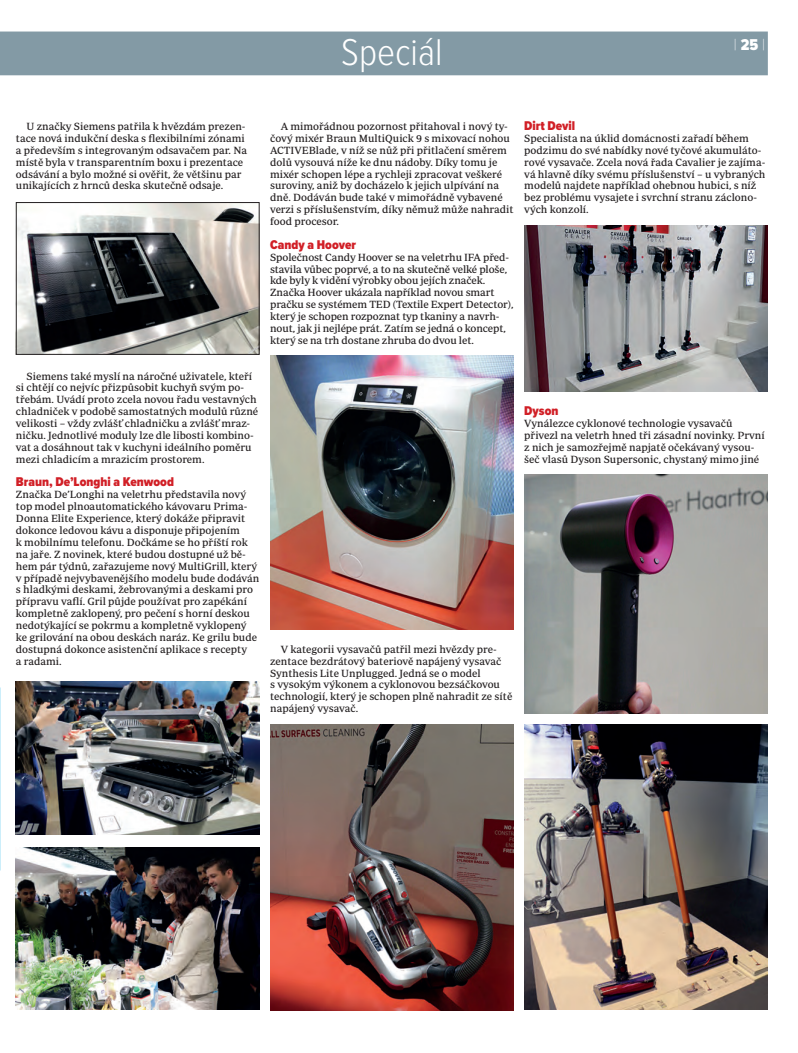
<style>
.page{position:relative;width:798px;height:1053px;background:#fff}
.page>*{position:absolute;margin:0;border:0;box-sizing:border-box;transform-origin:0 0}
.t1{font:300 38.62px "Proxima Nova Cond";color:#fff}
.t2{font:100 16.25px "Proxima Nova Cond";color:#fff;scale:.96 1}
.t3{font:900 13.12px "Proxima Nova Cond";color:#d11f26}
.t4{font:10.62px/11.9px "Periodico Text";color:#231f20}
.s1{font-weight:900}
</style>
<div class="page">
<div style="left:0;top:32px;width:767px;height:43px;background:#839aa5"></div>
<svg style="left:0;top:687px;width:1px;height:184px"></svg>
<img style="left:524px;top:225px;width:243px;height:166px">
<img style="left:18px;top:204px;width:239px;height:148px">
<div style="left:16px;top:202px;width:243px;height:152px;border:1px solid #231f20"></div>
<img style="left:16px;top:681px;width:243px;height:153px">
<img style="left:16px;top:847px;width:243px;height:162px">
<img style="left:524px;top:724px;width:243px;height:285px">
<img style="left:524px;top:474px;width:243px;height:239px">
<img style="left:270px;top:724px;width:243px;height:286px">
<img style="left:270px;top:356px;width:243px;height:273px">
<h1 class="t1" style="left:341px;top:29px;width:103px">Speciál</h1>
<h2 class="t2" style="left:733px;top:35px;width:34px">| <span class="s1">25</span> |</h2>
<p class="t4" style="left:16px;top:120px;width:232px;text-indent:11px">U značky Siemens patřila k hvězdám prezen&shy;tace nová indukční deska s flexibilními zónami a především s integrovaným odsavačem par. Na místě byla v transparentním boxu i prezentace odsávání a bylo možné si ověřit, že většinu par unikajících z hrnců deska skutečně odsaje.</p>
<p class="t4" style="left:16px;top:370px;width:244px;text-indent:11px">Siemens také myslí na náročné uživatele, kteří si chtějí co nejvíc přizpůsobit kuchyň svým po&shy;třebám. Uvádí proto zcela novou řadu vestavných chladniček v podobě samostatných modulů různé velikosti – vždy zvlášť chladničku a zvlášť mraz&shy;ničku. Jednotlivé moduly lze dle libosti kombino&shy;vat a dosáhnout tak v kuchyni ideálního poměru mezi chladicím a mrazicím prostorem.</p>
<p class="t3" style="left:16px;top:474px;width:159px">Braun, De’Longhi a Kenwood</p>
<p class="t4" style="left:16px;top:488px;width:245px">Značka De’Longhi na veletrhu představila nový top model plnoautomatického kávovaru Prima-Donna Elite Experience, který dokáže připravit dokonce ledovou kávu a disponuje připojením<br>k mobilnímu telefonu. Dočkáme se ho příští rok na jaře. Z novinek, které budou dostupné už bě&shy;hem pár týdnů, zařazujeme nový MultiGrill, který v případě nejvybavenějšího modelu bude dodáván s hladkými deskami, žebrovanými a deskami pro přípravu vaflí. Gril půjde používat pro zapékání kompletně zaklopený, pro pečení s horní deskou nedotýkající se pokrmu a kompletně vyklopený ke grilování na obou deskách naráz. Ke grilu bude dostupná dokonce asistenční aplikace s recepty<br>a radami.</p>
<p class="t4" style="left:270px;top:120px;width:245px;text-indent:11px">A mimořádnou pozornost přitahoval i nový ty&shy;čový mixér Braun MultiQuick 9 s mixovací nohou ACTIVEBlade, v níž se nůž při přitlačení směrem dolů vysouvá níže ke dnu nádoby. Díky tomu je mixér schopen lépe a rychleji zpracovat veškeré suroviny, aniž by docházelo k jejich ulpívání na dně. Dodáván bude také v mimořádně vybavené verzi s příslušenstvím, díky němuž může nahradit food procesor.</p>
<p class="t3" style="left:270px;top:236px;width:87px">Candy a Hoover</p>
<p class="t4" style="left:270px;top:251px;width:245px">Společnost Candy Hoover se na veletrhu IFA před&shy;stavila vůbec poprvé, a to na skutečně velké ploše, kde byly k vidění výrobky obou jejích značek.<br>Značka Hoover ukázala například novou smart pračku se systémem TED (Textile Expert Detector), který je schopen rozpoznat typ tkaniny a navrh&shy;nout, jak ji nejlépe prát. Zatím se jedná o koncept, který se na trh dostane zhruba do dvou let.</p>
<p class="t3" style="left:524px;top:118px;width:52px">Dirt Devil</p>
<p class="t4" style="left:524px;top:132px;width:242px">Specialista na úklid domácnosti zařadí během podzimu do své nabídky nové tyčové akumuláto&shy;rové vysavače. Zcela nová řada Cavalier je zajíma&shy;vá hlavně díky svému příslušenství – u vybraných modelů najdete například ohebnou hubici, s níž bez problému vysajete i svrchní stranu záclono&shy;vých konzolí.</p>
<p class="t3" style="left:524px;top:403px;width:36px">Dyson</p>
<p class="t4" style="left:524px;top:417px;width:242px">Vynálezce cyklonové technologie vysavačů přivezl na veletrh hned tři zásadní novinky. První z nich je samozřejmě napjatě očekávaný vysou&shy;šeč vlasů Dyson Supersonic, chystaný mimo jiné</p>
<p class="t4" style="left:270px;top:643px;width:243px;text-indent:11px">V kategorii vysavačů patřil mezi hvězdy pre&shy;zentace bezdrátový bateriově napájený vysavač Synthesis Lite Unplugged. Jedná se o model<br>s vysokým výkonem a cyklonovou bezsáčkovou technologií, který je schopen plně nahradit ze sítě napájený vysavač.</p>
</div>
